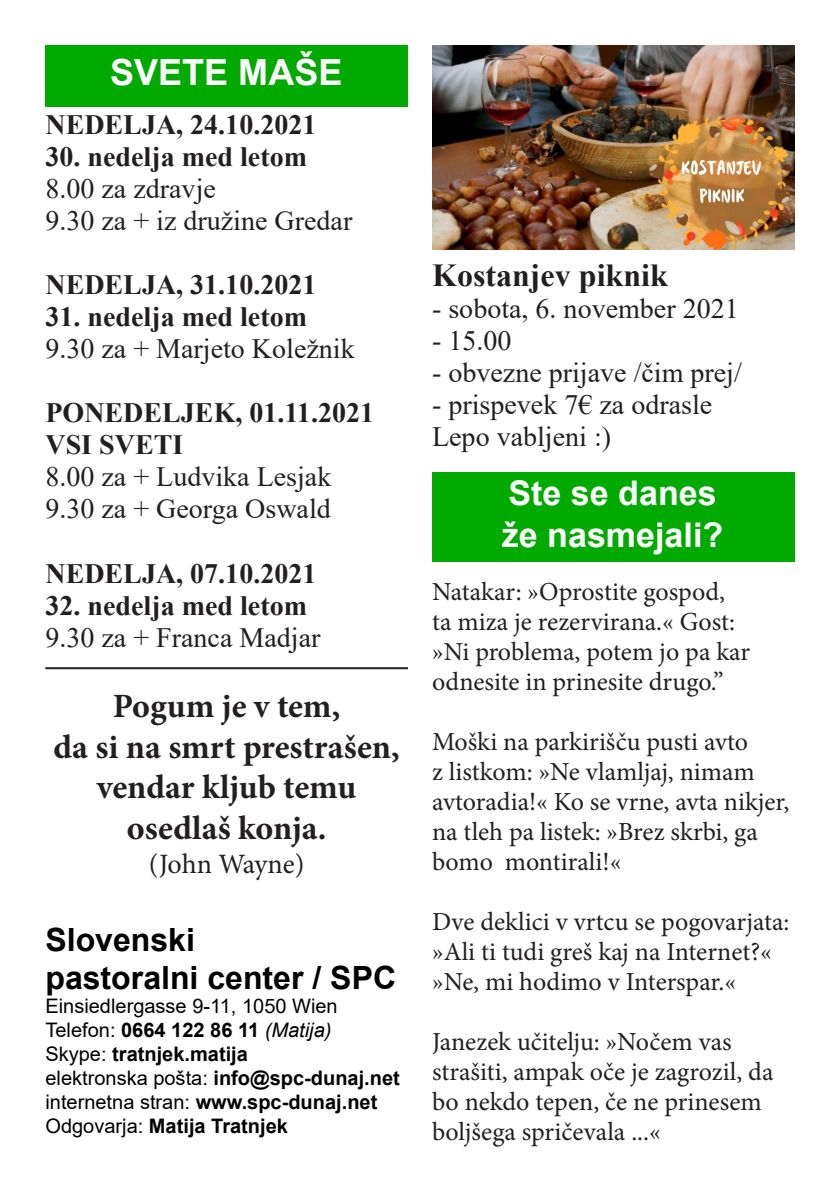
<style>
.page{position:relative;width:840px;height:1191px;background:#fff}
.page>*{position:absolute;margin:0;border:0;box-sizing:border-box;transform-origin:0 0}
.t1{font:700 36px "Arial";color:#fff}
.t2{font:700 34px "Minion Pro";color:#231f20}
.t3{font:700 34px "Arial";color:#fff}
.t4{font:700 32px "Arial";color:#000}
.t5{font:700 32px "Times New Roman";color:#231f20}
.t6{font:28px/32px "Times New Roman";color:#231f20}
.t7{font:700 28px "Times New Roman";color:#231f20}
.t8{font:28px "Minion Pro";letter-spacing:-.005em;color:#231f20}
.t9{font:26px/30px "Minion Pro";color:#231f20}
.t10{font:700 20px "Arial";color:#000}
.t11{font:20px "Arial";color:#000}
.s1{font-weight:400}
.s2{font-weight:400;font-style:italic}
</style>
<div class="page">
<div style="left:432px;top:472px;width:362px;height:89px;background:#0a0"></div>
<div style="left:45px;top:45px;width:363px;height:62px;background:#0a0"></div>
<hr style="left:45px;top:667px;width:362px;height:2px;background:#231f20">
<img style="left:432px;top:45px;width:362px;height:204px">
<p class="t1" style="left:110px;top:47px;width:234px">SVETE MAŠE</p>
<p class="t7" style="left:45px;top:105px;width:272px">NEDELJA, 24.10.2021</p>
<p class="t7" style="left:45px;top:137px;width:263px">30. nedelja med letom</p>
<p class="t6" style="left:45px;top:172px;width:172px">8.00 za zdravje</p>
<p class="t6" style="left:45px;top:204px;width:308px">9.30 za + iz družine Gredar</p>
<p class="t7" style="left:45px;top:265px;width:272px">NEDELJA, 31.10.2021</p>
<p class="t7" style="left:45px;top:297px;width:263px">31. nedelja med letom</p>
<p class="t6" style="left:45px;top:332px;width:310px">9.30 za + Marjeto Koležnik</p>
<p class="t7" style="left:45px;top:393px;width:330px">PONEDELJEK, 01.11.2021</p>
<p class="t7" style="left:45px;top:425px;width:139px">VSI SVETI</p>
<p class="t6" style="left:45px;top:460px;width:287px">8.00 za + Ludvika Lesjak<br>9.30 za + Georga Oswald</p>
<p class="t7" style="left:45px;top:553px;width:272px">NEDELJA, 07.10.2021</p>
<p class="t7" style="left:45px;top:585px;width:263px">32. nedelja med letom</p>
<p class="t6" style="left:45px;top:620px;width:276px">9.30 za + Franca Madjar</p>
<p class="t2" style="left:113px;top:682px;width:229px">Pogum je v tem,</p>
<p class="t2" style="left:53px;top:722px;width:347px">da si na smrt prestrašen,</p>
<p class="t2" style="left:97px;top:763px;width:261px">vendar kljub temu</p>
<p class="t2" style="left:127px;top:804px;width:201px">osedlaš konja.</p>
<p class="t8" style="left:149px;top:845px;width:157px">(John Wayne)</p>
<p class="t4" style="left:45px;top:916px;width:151px">Slovenski</p>
<p class="t4" style="left:45px;top:955px;width:352px">pastoralni center / SPC</p>
<p class="t11" style="left:45px;top:992px;width:294px">Einsiedlergasse 9-11, 1050 Wien</p>
<p class="t10" style="left:45px;top:1016px;width:287px"><span class="s1">Telefon:</span> 0664 122 86 11 <span class="s2">(Matija)</span></p>
<p class="t10" style="left:45px;top:1040px;width:204px"><span class="s1">Skype:</span> tratnjek.matija</p>
<p class="t10" style="left:45px;top:1064px;width:356px"><span class="s1">elektronska pošta:</span> info@spc-dunaj.net</p>
<p class="t10" style="left:45px;top:1088px;width:333px"><span class="s1">internetna stran:</span> www.spc-dunaj.net</p>
<p class="t10" style="left:45px;top:1112px;width:244px"><span class="s1">Odgovarja:</span> Matija Tratnjek</p>
<p class="t5" style="left:432px;top:252px;width:237px">Kostanjev piknik</p>
<p class="t6" style="left:432px;top:292px;width:308px">- sobota, 6. november 2021</p>
<p class="t6" style="left:432px;top:324px;width:81px">- 15.00</p>
<p class="t6" style="left:432px;top:356px;width:311px">- obvezne prijave /čim prej/</p>
<p class="t6" style="left:432px;top:388px;width:281px">- prispevek 7€ za odrasle</p>
<p class="t6" style="left:432px;top:420px;width:180px">Lepo vabljeni :)</p>
<p class="t3" style="left:508px;top:469px;width:209px">Ste se danes</p>
<p class="t3" style="left:501px;top:511px;width:223px">že nasmejali?</p>
<p class="t9" style="left:432px;top:577px;width:319px">Natakar: »Oprostite gospod, ta miza je rezervirana.« Gost: »Ni problema, potem jo pa kar odnesite in prinesite drugo.”</p>
<p class="t9" style="left:432px;top:727px;width:359px">Moški na parkirišču pusti avto<br>z listkom: »Ne vlamljaj, nimam avtoradia!« Ko se vrne, avta nikjer, na tleh pa listek: »Brez skrbi, ga bomo montirali!«</p>
<p class="t9" style="left:432px;top:907px;width:358px">Dve deklici v vrtcu se pogovarjata: »Ali ti tudi greš kaj na Internet?« »Ne, mi hodimo v Interspar.«</p>
<p class="t9" style="left:432px;top:1027px;width:343px">Janezek učitelju: »Nočem vas strašiti, ampak oče je zagrozil, da bo nekdo tepen, če ne prinesem boljšega spričevala ...«</p>
</div>
